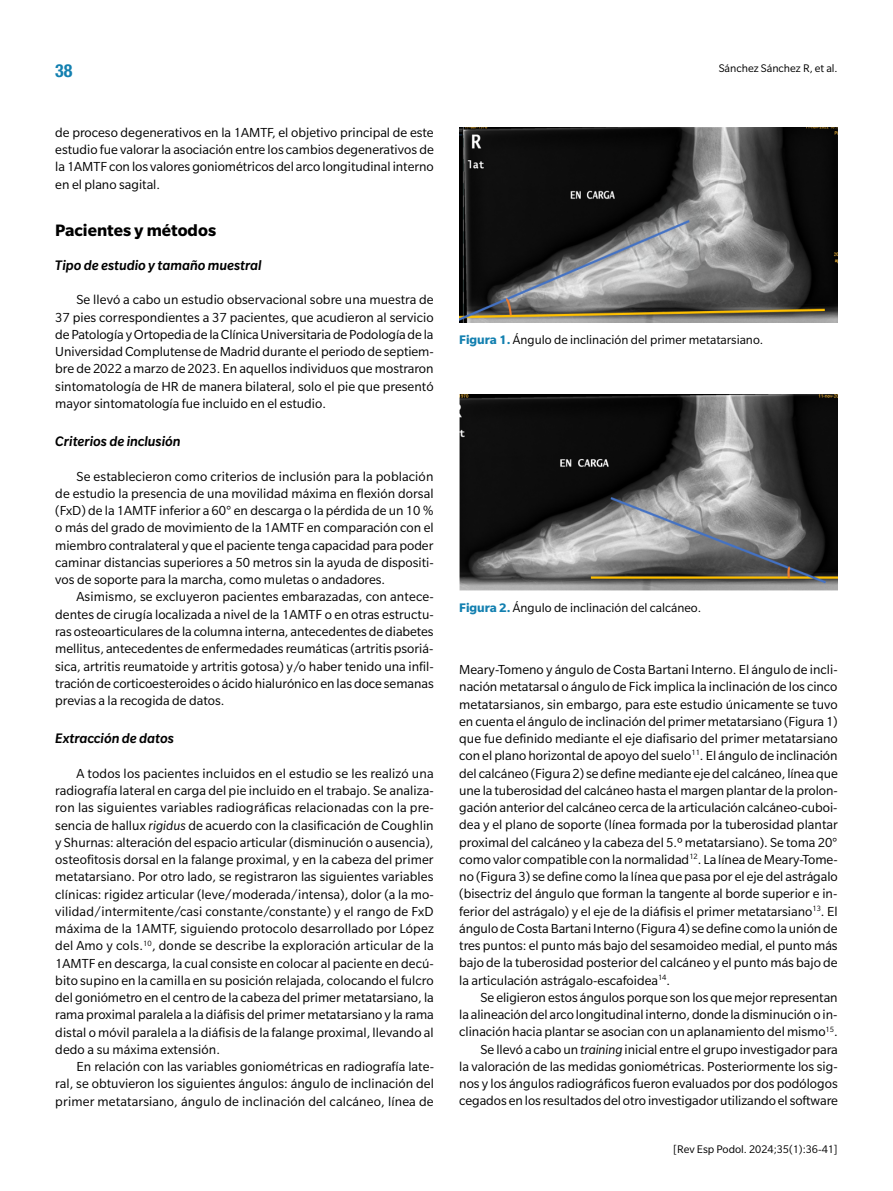
<style>
.page{position:relative;width:893px;height:1191px;background:#fff}
.page>*{position:absolute;margin:0;border:0;box-sizing:border-box;transform-origin:0 0}
.t1{font:700 18px "Slate Pro";color:#000}
.t2{font:700 condensed 18px "Helvetica Neue LT Std";color:#1380b0}
.t3{font:italic 500 15px "Slate Pro";color:#000}
.t4{font:14.25px/17.2px "Slate Pro";color:#000;text-align:justify}
.t5{font:13.5px "Slate Pro";color:#000}
.t6{font:12px "Slate Pro";color:#000}
.s1{font-style:italic}
.s2{font-weight:700;color:#1380b0}
</style>
<div class="page">
<img style="left:459px;top:128px;width:379px;height:194px">
<img style="left:459px;top:395px;width:378px;height:195px">
<p class="t2" style="left:55px;top:59px;width:19px">38</p>
<p class="t6" style="left:719px;top:62px;width:120px">Sánchez Sánchez R, et al.</p>
<p class="t4" style="left:55px;top:124px;width:380px">de proceso degenerativos en la 1AMTF, el objetivo principal de este estudio fue valorar la asociación entre los cambios degenerativos de la 1AMTF con los valores goniométricos del arco longitudinal interno en el plano sagital.</p>
<p class="t1" style="left:55px;top:220px;width:162px">Pacientes y métodos</p>
<p class="t3" style="left:55px;top:257px;width:208px">Tipo de estudio y tamaño muestral</p>
<p class="t4" style="left:55px;top:291px;width:380px;text-indent:21px">Se llevó a cabo un estudio observacional sobre una muestra de 37 pies correspondientes a 37 pacientes, que acudieron al servicio de Patología y Ortopedia de la Clínica Universitaria de Podología de la Universidad Complutense de Madrid durante el periodo de septiem&shy;bre de 2022 a marzo de 2023. En aquellos individuos que mostraron sintomatología de HR de manera bilateral, solo el pie que presentó mayor sintomatología fue incluido en el estudio.</p>
<p class="t3" style="left:55px;top:433px;width:127px">Criterios de inclusión</p>
<p class="t4" style="left:55px;top:467px;width:380px;text-indent:21px">Se establecieron como criterios de inclusión para la población de estudio la presencia de una movilidad máxima en flexión dorsal (FxD) de la 1AMTF inferior a 60° en descarga o la pérdida de un 10 % o más del grado de movimiento de la 1AMTF en comparación con el miembro contralateral y que el paciente tenga capacidad para poder caminar distancias superiores a 50 metros sin la ayuda de dispositi&shy;vos de soporte para la marcha, como muletas o andadores.</p>
<p class="t4" style="left:55px;top:588px;width:380px;text-indent:21px">Asimismo, se excluyeron pacientes embarazadas, con antece&shy;dentes de cirugía localizada a nivel de la 1AMTF o en otras estructu&shy;ras osteoarticulares de la columna interna, antecedentes de diabetes mellitus, antecedentes de enfermedades reumáticas (artritis psoriá&shy;sica, artritis reumatoide y artritis gotosa) y/o haber tenido una infil&shy;tración de corticoesteroides o ácido hialurónico en las doce semanas previas a la recogida de datos.</p>
<p class="t3" style="left:55px;top:730px;width:120px">Extracción de datos</p>
<p class="t4" style="left:55px;top:764px;width:380px;text-indent:21px">A todos los pacientes incluidos en el estudio se les realizó una radiografía lateral en carga del pie incluido en el trabajo. Se analiza&shy;ron las siguientes variables radiográficas relacionadas con la pre&shy;sencia de hallux <span class="s1">rigidus</span> de acuerdo con la clasificación de Coughlin y Shurnas: alteración del espacio articular (disminución o ausencia), osteofitosis dorsal en la falange proximal, y en la cabeza del primer metatarsiano. Por otro lado, se registraron las siguientes variables clínicas: rigidez articular (leve/moderada/intensa), dolor (a la mo&shy;vilidad/intermitente/casi constante/constante) y el rango de FxD máxima de la 1AMTF, siguiendo protocolo desarrollado por López del Amo y cols.<sup>10</sup>, donde se describe la exploración articular de la 1AMTF en descarga, la cual consiste en colocar al paciente en decú&shy;bito supino en la camilla en su posición relajada, colocando el fulcro del goniómetro en el centro de la cabeza del primer metatarsiano, la rama proximal paralela a la diáfisis del primer metatarsiano y la rama distal o móvil paralela a la diáfisis de la falange proximal, llevando al dedo a su máxima extensión.</p>
<p class="t4" style="left:55px;top:1058px;width:380px;text-indent:21px">En relación con las variables goniométricas en radiografía late&shy;ral, se obtuvieron los siguientes ángulos: ángulo de inclinación del primer metatarsiano, ángulo de inclinación del calcáneo, línea de</p>
<p class="t5" style="left:459px;top:332px;width:306px"><span class="s2">Figura 1.</span> Ángulo de inclinación del primer metatarsiano.</p>
<p class="t5" style="left:459px;top:600px;width:243px"><span class="s2">Figura 2.</span> Ángulo de inclinación del calcáneo.</p>
<p class="t4" style="left:459px;top:661px;width:380px">Meary-Tomeno y ángulo de Costa Bartani Interno. El ángulo de incli&shy;nación metatarsal o ángulo de Fick implica la inclinación de los cinco metatarsianos, sin embargo, para este estudio únicamente se tuvo en cuenta el ángulo de inclinación del primer metatarsiano (Figura 1) que fue definido mediante el eje diafisario del primer metatarsiano con el plano horizontal de apoyo del suelo<sup>11</sup>. El ángulo de inclinación del calcáneo (Figura 2) se define mediante eje del calcáneo, línea que une la tuberosidad del calcáneo hasta el margen plantar de la prolon&shy;gación anterior del calcáneo cerca de la articulación calcáneo-cuboi&shy;dea y el plano de soporte (línea formada por la tuberosidad plantar proximal del calcáneo y la cabeza del 5.º metatarsiano). Se toma 20° como valor compatible con la normalidad<sup>12</sup>. La línea de Meary-Tome&shy;no (Figura 3) se define como la línea que pasa por el eje del astrágalo (bisectriz del ángulo que forman la tangente al borde superior e in&shy;ferior del astrágalo) y el eje de la diáfisis el primer metatarsiano<sup>13</sup>. El ángulo de Costa Bartani Interno (Figura 4) se define como la unión de tres puntos: el punto más bajo del sesamoideo medial, el punto más bajo de la tuberosidad posterior del calcáneo y el punto más bajo de la articulación astrágalo-escafoidea<sup>14</sup>.</p>
<p class="t4" style="left:459px;top:988px;width:380px;text-align:right">Se eligieron estos ángulos porque son los que mejor representan<br>la alineación del arco longitudinal interno, donde la disminución o in&shy;clinación hacia plantar se asocian con un aplanamiento del mismo<sup>15</sup>.<br>Se llevó a cabo un <span class="s1">training</span> inicial entre el grupo investigador para<br>la valoración de las medidas goniométricas. Posteriormente los sig&shy;nos y los ángulos radiográficos fueron evaluados por dos podólogos cegados en los resultados del otro investigador utilizando el software</p>
<p class="t6" style="left:673px;top:1143px;width:166px">[Rev Esp Podol. 2024;35(1):36-41]</p>
</div>
